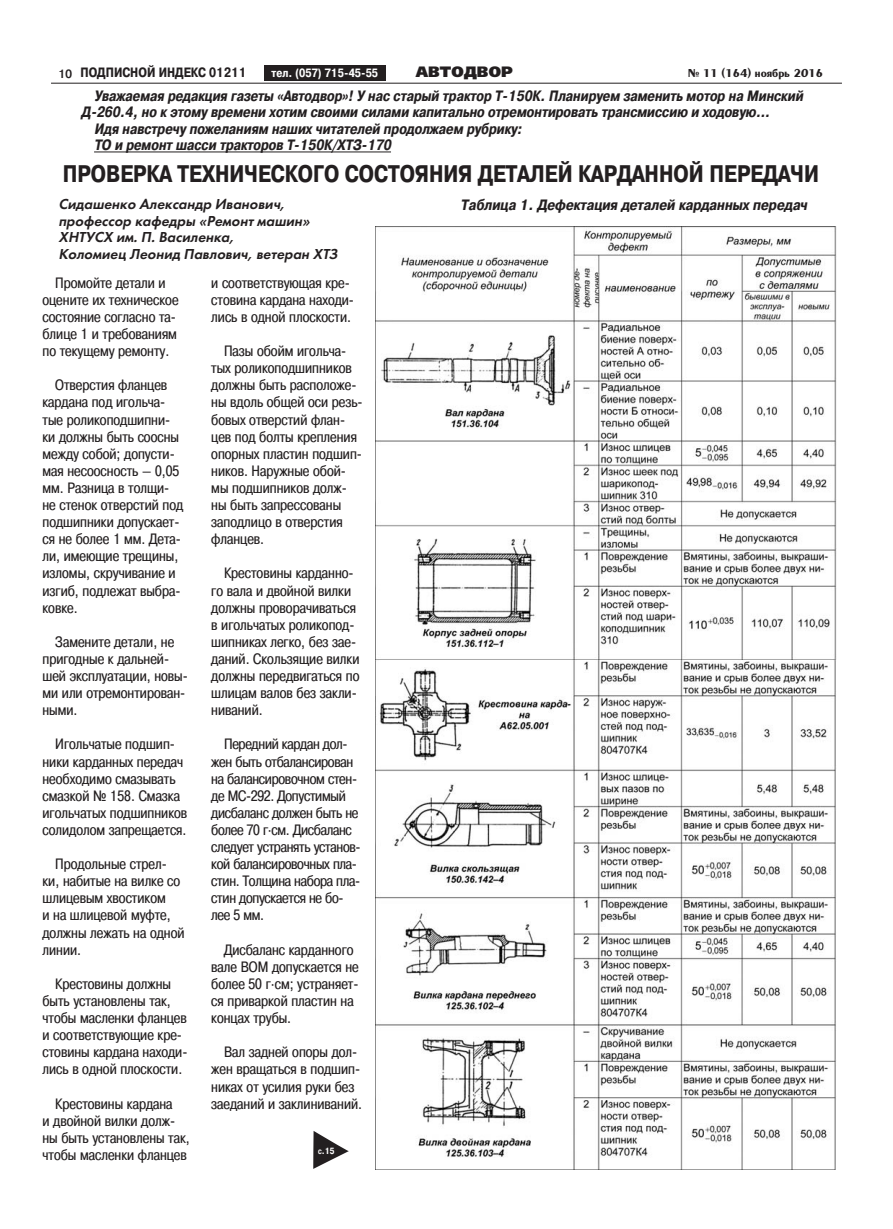
<style>
.page{position:relative;width:893px;height:1229px;background:#fff}
.page>*{position:absolute;margin:0;border:0;box-sizing:border-box;transform-origin:0 0}
.t1{font:700 24px "Pragmatica Cond C";color:#231f20}
.t2{font:15px/17.1px "Pragmatica Cond C";color:#231f20;scale:1.04 1}
.t3{font:italic 700 15px "Pragmatica Cond C";color:#231f20}
.t4{font:15px/17.1px "Pragmatica Cond C";letter-spacing:-.02em;color:#231f20;scale:1.04 1}
.t5{font:italic 15px/16.5px "Futura Demi C";color:#231f20}
.t6{font:italic 700 15px "Pragmatica Cond C";color:#231f20;scale:1.04 1}
.t7{font:15px "Free Set Black C";color:#231f20}
.t8{font:700 13.5px "Pragmatica Cond C";color:#231f20}
.t9{font:700 12px "Pragmatica Cond C";color:#fff}
.t10{font:700 12px "Penta";color:#231f20}
.t11{font:700 9px "Pragmatica Cond C";color:#fff}
.s1{font-family:"Pragmatica Light C";font-size:12px}
.s2{font-size:6.3px}
</style>
<div class="page">
<hr style="left:51px;top:83px;width:791px;height:1px;background:#231f20">
<div style="left:264px;top:65px;width:122px;height:15px;background:#231f20"></div>
<hr style="left:94px;top:152px;width:297px;height:1px;background:#231f20">
<img style="left:376px;top:659px;width:461px;height:510px">
<img style="left:376px;top:227px;width:461px;height:432px">
<svg style="left:313px;top:1131px;width:36px;height:38px"></svg>
<div style="left:317px;top:1145px;width:19px;height:12px;background:#231f20"></div>
<p class="t8" style="left:58px;top:65px;width:190px"><span class="s1">10</span> ПОДПИСНОЙ ИНДЕКС 01211</p>
<p class="t9" style="left:272px;top:66px;width:108px">тел. (057) 715-45-55</p>
<p class="t7" style="left:416px;top:64px;width:99px">АВТОДВОР</p>
<p class="t10" style="left:688px;top:67px;width:137px">№ 11 (164) ноябрь 2016</p>
<p class="t3" style="left:94px;top:87px;width:713px">Уважаемая редакция газеты «Автодвор»!У нас старый трактор Т-150К.Планируем заменить мотор на Минский</p>
<p class="t3" style="left:81px;top:104px;width:693px">Д-260.4,но к этому времени хотим своими силами капитально отремонтировать трансмиссию и ходовую…</p>
<p class="t3" style="left:94px;top:120px;width:432px">Идя навстречу пожеланиям наших читателей продолжаем рубрику :</p>
<p class="t3" style="left:94px;top:137px;width:301px">ТО и ремонт шасси тракторов Т-150К/ХТЗ-170</p>
<h1 class="t1" style="left:63px;top:161px;width:758px">ПРОВЕРКА ТЕХНИЧЕСКОГО СОСТОЯНИЯ ДЕТАЛЕЙ КАРДАННОЙ ПЕРЕДАЧИ</h1>
<p class="t5" style="left:58px;top:196px;width:284px">Сидашенко Александр Иванович, профессор кафедры «Ремонтмашин»<br>ХНТУСХ им.П.Василенка,<br>Коломиец Леонид Павлович,ветеран ХТЗ</p>
<p class="t6" style="left:461px;top:196px;width:338px">Таблица 1.Дефектация деталей карданных передач</p>
<p class="t2" style="left:211px;top:274px;width:139px">и соответствующая кре&shy;стовина кардана находи&shy;лись в одной плоскости.</p>
<p class="t2" style="left:211px;top:342px;width:147px;text-indent:13px">Пазы обойм игольча&shy;тых роликоподшипников должны быть расположе&shy;ны вдоль общей оси резь&shy;бовых отверстий флан&shy;цев под болты крепления опорных пластин подшип&shy;ников. Наружные обой&shy;мы подшипников долж&shy;ны быть запрессованы заподлицо в отверстия фланцев.</p>
<p class="t2" style="left:211px;top:565px;width:144px;text-indent:13px">Крестовины карданно&shy;го вала и двойной вилки должны проворачиваться в игольчатых роликопод&shy;шипниках легко, без зае&shy;даний. Скользящие вилки должны передвигаться по шлицам валов без закли&shy;ниваний.</p>
<p class="t4" style="left:211px;top:736px;width:145px;text-indent:13px">Передний кардан дол&shy;жен быть отбалансирован на балансировочном стен&shy;де МС-292. Допустимый дисбаланс должен быть не более 70 г·см. Дисбаланс следует устранять установ&shy;кой балансировочных пла&shy;стин. Толщина набора пла&shy;стин допускается не бо&shy;лее 5 мм.</p>
<p class="t2" style="left:211px;top:941px;width:143px;text-indent:13px">Дисбаланс карданного вале ВОМ допускается не более 50 г·см; устраняет&shy;ся приваркой пластин на концах трубы.</p>
<p class="t2" style="left:211px;top:1043px;width:147px;text-align:center">Вал задней опоры дол&shy;жен вращаться в подшип&shy;никах от усилия руки без заеданий и заклиниваний.</p>
<p class="t2" style="left:43px;top:274px;width:132px;text-indent:13px">Промойте детали и оцените их техническое состояние согласно та&shy;блице 1 и требованиям по текущему ремонту.</p>
<p class="t2" style="left:43px;top:377px;width:137px;text-indent:13px">Отверстия фланцев кардана под игольча&shy;тые роликоподшипни&shy;ки должны быть соосны между собой; допусти&shy;мая несоосность — 0,05 мм. Разница в толщи&shy;не стенок отверстий под подшипники допускает&shy;ся не более 1 мм. Дета&shy;ли, имеющие трещины, изломы, скручивание и изгиб, подлежат выбра&shy;ковке.</p>
<p class="t2" style="left:43px;top:633px;width:141px;text-indent:13px">Замените детали, не пригодные к дальней&shy;шей эксплуатации, новы&shy;ми или отремонтирован&shy;ными.</p>
<p class="t2" style="left:43px;top:736px;width:141px;text-indent:13px">Игольчатые подшип&shy;ники карданных передач необходимо смазывать смазкой № 158. Смазка игольчатых подшипников солидолом запрещается.</p>
<p class="t2" style="left:43px;top:855px;width:138px;text-indent:13px">Продольные стрел&shy;ки, набитые на вилке со шлицевым хвостиком<br>и на шлицевой муфте, должны лежать на одной линии.</p>
<p class="t2" style="left:43px;top:975px;width:141px;text-indent:13px">Крестовины должны быть установлены так, чтобы масленки фланцев и соответствующие кре&shy;стовины кардана находи&shy;лись в одной плоскости.</p>
<p class="t2" style="left:43px;top:1095px;width:143px;text-indent:13px">Крестовины кардана<br>и двойной вилки долж&shy;ны быть установлены так, чтобы масленки фланцев</p>
<p class="t11" style="left:318px;top:1145px;width:18px"><span class="s2">С</span>.15</p>
</div>
